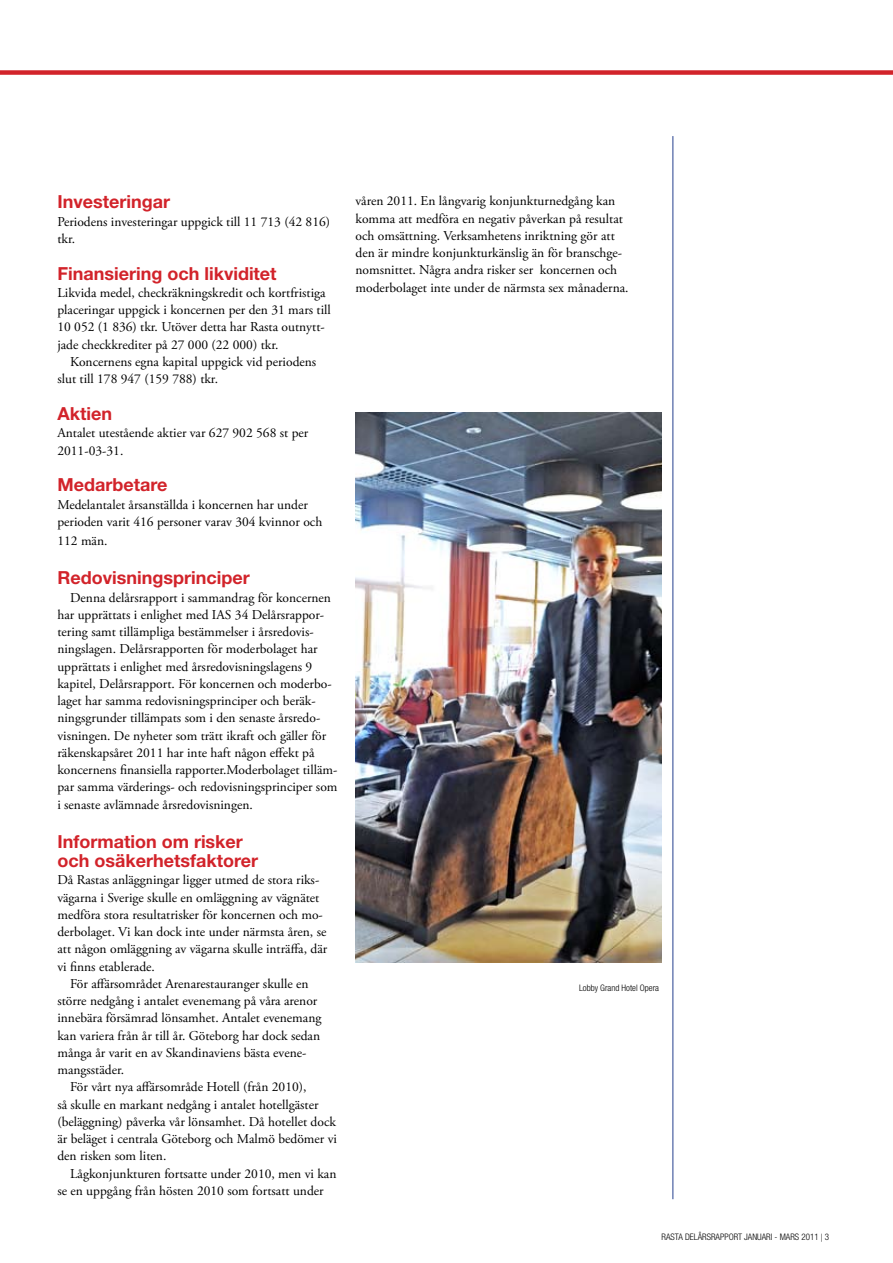
<style>
.page{position:relative;width:893px;height:1263px;background:#fff}
.page>*{position:absolute;margin:0;border:0;box-sizing:border-box;transform-origin:0 0}
.t1{font:700 18px/19.5px "Helvetica Neue LT Std";color:#d2232a}
.t2{font:13.5px/17.2px "Adobe Garamond Pro";color:#000}
.t3{font:300 condensed 9px "Helvetica Neue LT Std";color:#000}
.s1{font-family:"Times New Roman";font-weight:400;font-stretch:normal}
</style>
<div class="page">
<svg style="left:0;top:70px;width:893px;height:5px;background:#d6383e"></svg>
<img style="left:356px;top:412px;width:306px;height:551px">
<hr style="left:672px;top:136px;width:1px;height:1063px;background:#25408f">
<h1 class="t1" style="left:57px;top:192px;width:114px">Investeringar</h1>
<p class="t2" style="left:57px;top:213px;width:274px">Periodens investeringar uppgick till 11 713 (42 816) tkr.</p>
<h1 class="t1" style="left:57px;top:263px;width:221px">Finansiering och likviditet</h1>
<p class="t2" style="left:57px;top:285px;width:275px">Likvida medel, checkräkningskredit och kortfristiga placeringar uppgick i koncernen per den 31 mars till 10 052 (1 836) tkr. Utöver detta har Rasta outnytt&shy;jade checkkrediter på 27 000 (22 000) tkr.</p>
<p class="t2" style="left:57px;top:354px;width:260px;text-indent:13px">Koncernens egna kapital uppgick vid periodens slut till 178 947 (159 788) tkr.</p>
<h1 class="t1" style="left:57px;top:403px;width:56px">Aktien</h1>
<p class="t2" style="left:57px;top:425px;width:252px">Antalet utestående aktier var 627 902 568 st per<br>2011-03-31.</p>
<h1 class="t1" style="left:57px;top:475px;width:111px">Medarbetare</h1>
<p class="t2" style="left:57px;top:496px;width:266px">Medelantalet årsanställda i koncernen har under perioden varit 416 personer varav 304 kvinnor och</p>
<p class="t2" style="left:57px;top:533px;width:52px">112 män.</p>
<h1 class="t1" style="left:57px;top:568px;width:194px">Redovisningsprinciper</h1>
<p class="t2" style="left:57px;top:589px;width:282px;text-indent:13px">Denna delårsrapport i sammandrag för koncernen har upprättats i enlighet med IAS 34 Delårsrappor&shy;tering samt tillämpliga bestämmelser i årsredovis&shy;ningslagen. Delårsrapporten för moderbolaget har upprättats i enlighet med årsredovisningslagens 9 kapitel, Delårsrapport. För koncernen och moderbo&shy;laget har samma redovisningsprinciper och beräk&shy;ningsgrunder tillämpats som i den senaste årsredo&shy;visningen. De nyheter som trätt ikraft och gäller för räkenskapsåret 2011 har inte haft någon effekt på koncernens finansiella rapporter.Moderbolaget tilläm&shy;par samma värderings- och redovisningsprinciper som i senaste avlämnade årsredovisningen.</p>
<h1 class="t1" style="left:57px;top:831px;width:202px">Information om risker och osäkerhetsfaktorer</h1>
<p class="t2" style="left:57px;top:872px;width:271px">Då Rastas anläggningar ligger utmed de stora riks&shy;vägarna i Sverige skulle en omläggning av vägnätet medföra stora resultatrisker för koncernen och mo&shy;derbolaget. Vi kan dock inte under närmsta åren, se att någon omläggning av vägarna skulle inträffa, där vi finns etablerade.</p>
<p class="t2" style="left:57px;top:975px;width:266px;text-indent:13px">För affärsområdet Arenarestauranger skulle en större nedgång i antalet evenemang på våra arenor innebära försämrad lönsamhet. Antalet evenemang kan variera från år till år. Göteborg har dock sedan många år varit en av Skandinaviens bästa evene&shy;mangsstäder.</p>
<p class="t2" style="left:57px;top:1079px;width:281px;text-indent:13px">För vårt nya affärsområde Hotell (från 2010),<br>så skulle en markant nedgång i antalet hotellgäster (beläggning) påverka vår lönsamhet. Då hotellet dock är beläget i centrala Göteborg och Malmö bedömer vi den risken som liten.</p>
<p class="t2" style="left:57px;top:1165px;width:281px;text-indent:13px">Lågkonjunkturen fortsatte under 2010, men vi kan se en uppgång från hösten 2010 som fortsatt under</p>
<p class="t2" style="left:356px;top:193px;width:275px">våren 2011. En långvarig konjunkturnedgång kan komma att medföra en negativ påverkan på resultat och omsättning. Verksamhetens inriktning gör att den är mindre konjunkturkänslig än för branschge&shy;nomsnittet. Några andra risker ser koncernen och moderbolaget inte under de närmsta sex månaderna.</p>
<p class="t3" style="left:579px;top:982px;width:81px">Lobby Grand Hotel Opera</p>
<p class="t3" style="left:662px;top:1232px;width:169px">RASTA DELÅRSRAPPORT JANUARI - MARS 2011 <span class="s1">|</span> 3</p>
</div>
